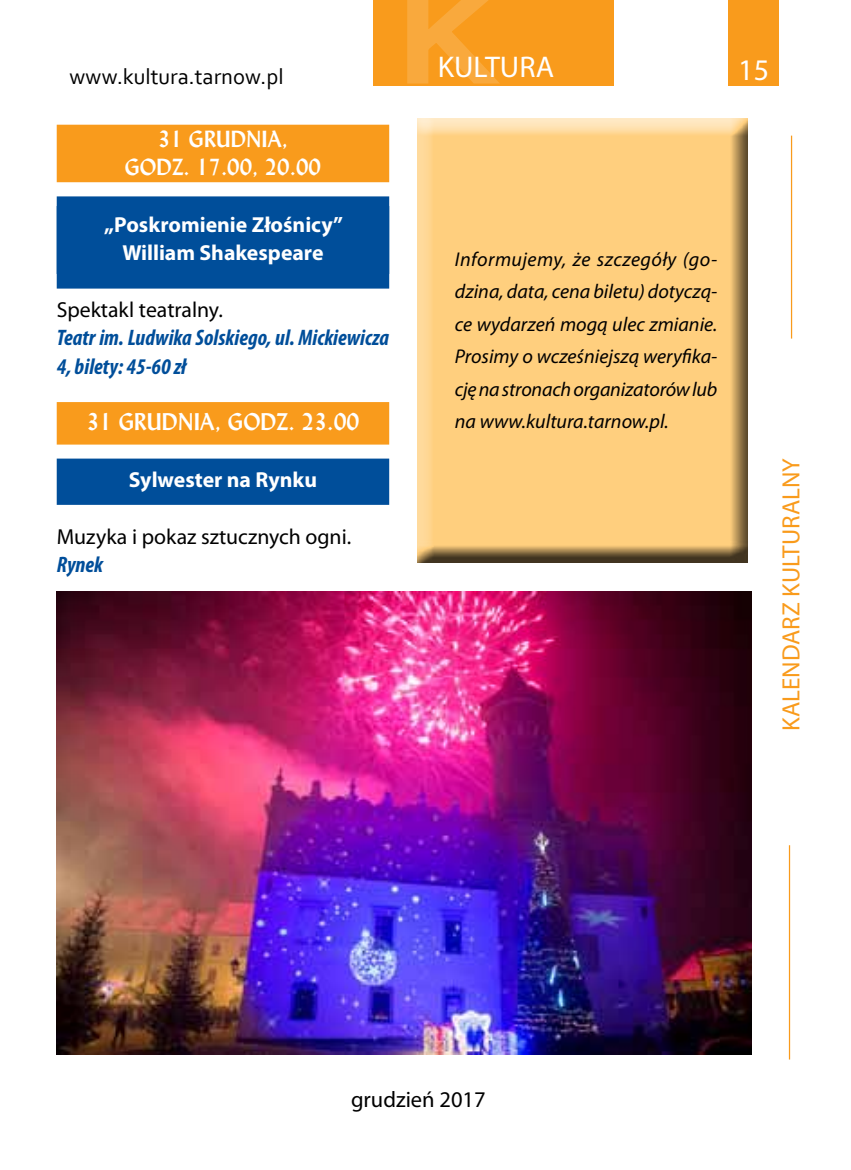
<style>
.page{position:relative;width:851px;height:1170px;background:#fff}
.page>*{position:absolute;margin:0;border:0;box-sizing:border-box;transform-origin:0 0}
.t1{font:30px "Myriad Pro";color:#fff}
.t2{font:25px "Myriad Pro";color:#f99b1c}
.t3{font:italic 700 condensed 22.5px/28.2px "Myriad Pro";color:#004e9a}
.t4{font:22.5px "Corbel";color:#000}
.t5{font:700 22.5px "Lydian PL";color:#fff}
.t6{font:22.5px "Myriad Pro";color:#000}
.t7{font:700 21.75px/28.2px "Myriad Pro";color:#fff;text-align:center}
.t8{font:21.75px "Myriad Pro";color:#000}
.t9{font:700 21.75px/28.2px "Lydian PL";color:#fff;text-align:center}
.t10{font:italic 20px/32.5px "Myriad Pro";letter-spacing:-.01em;color:#000;text-align:justify}
</style>
<div class="page">
<div style="left:373px;top:0;width:241px;height:85px;background:#f99b1c"></div>
<svg style="left:404px;top:0;width:164px;height:86px"></svg>
<div style="left:728px;top:0;width:50px;height:85px;background:#f99b1c"></div>
<hr style="left:790px;top:136px;width:2px;height:202px;background:#f99b1c">
<hr style="left:788px;top:845px;width:2px;height:214px;background:#f99b1c">
<div style="left:57px;top:125px;width:332px;height:57px;background:#f99b1c"></div>
<div style="left:57px;top:206px;width:332px;height:82px;background:#004e9a"></div>
<div style="left:57px;top:196px;width:332px;height:78px;background:#004e9a"></div>
<div style="left:57px;top:402px;width:332px;height:42px;background:#f99b1c"></div>
<div style="left:57px;top:458px;width:332px;height:47px;background:#004e9a"></div>
<img style="left:57px;top:591px;width:694px;height:463px">
<div style="left:413px;top:118px;width:335px;height:445px;background:#000;opacity:.75"></div>
<p class="t4" style="left:70px;top:62px;width:215px">www.kultura.tarnow.pl</p>
<p class="t9" style="left:125px;top:124px;width:197px">31 GRUDNIA,<br>GODZ. 17.00, 20.00</p>
<p class="t7" style="left:104px;top:210px;width:240px">„Poskromienie Złośnicy”<br>William Shakespeare</p>
<p class="t8" style="left:57px;top:296px;width:168px">Spektakl teatralny.</p>
<p class="t3" style="left:57px;top:323px;width:334px">Teatr im. Ludwika Solskiego, ul. Mickiewicza<br>4, bilety: 45-60 zł</p>
<p class="t5" style="left:86px;top:407px;width:274px">31 GRUDNIA, GODZ. 23.00</p>
<p class="t7" style="left:129px;top:465px;width:190px">Sylwester na Rynku</p>
<p class="t8" style="left:57px;top:523px;width:296px">Muzyka i pokaz sztucznych ogni.</p>
<p class="t3" style="left:57px;top:550px;width:48px">Rynek</p>
<h1 class="t1" style="left:437px;top:48px;width:118px">KULTURA</h1>
<h1 class="t1" style="left:738px;top:51px;width:32px">15</h1>
<p class="t10" style="left:455px;top:242px;width:264px">Informujemy, że szczegóły (go&shy;dzina, data, cena biletu) dotyczą&shy;ce wydarzeń mogą ulec zmianie.<br>Prosimy o wcześniejszą weryfika&shy;cję na stronach organizatorów lub na www.kultura.tarnow.pl.</p>
<p class="t2" style="left:775px;top:731px;width:274px;rotate:-90deg">KALENDARZ KULTURALNY</p>
<p class="t6" style="left:351px;top:1085px;width:136px">grudzień 2017</p>
</div>
